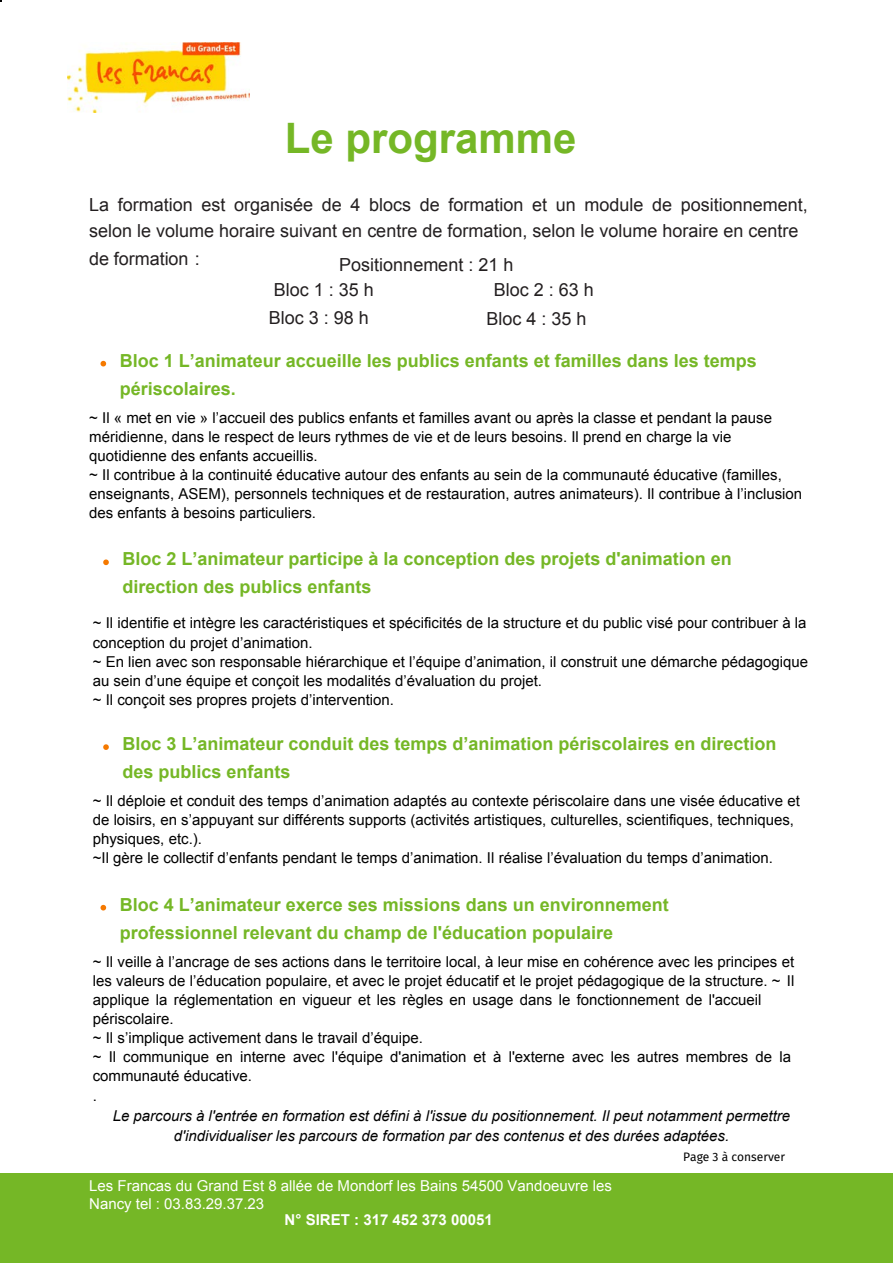
<style>
.page{position:relative;width:893px;height:1264px;background:#fff}
.page>*{position:absolute;margin:0;border:0;box-sizing:border-box;transform-origin:0 0}
.t1{font:700 42px "Arial";color:#75b726}
.t2{font:700 18px/28px "Arial";color:#75b726}
.t3{font:18px/24.6px "Arial";color:#231f20}
.t4{font:15px/19px "Arial";color:#000}
.t5{font:italic 15px/20.2px "Arial";color:#000;text-align:center}
.t6{font:15px/18px "Arial";color:#fff}
.t7{font:700 15px "Arial";color:#fff}
.t8{font:12px "Fira Sans";color:#000}
</style>
<div class="page">
<svg style="left:100px;top:361px;width:6px;height:5px"></svg>
<div style="left:0;top:1173px;width:892px;height:89px;background:#75b726"></div>
<svg style="left:103px;top:559px;width:6px;height:6px"></svg>
<svg style="left:103px;top:744px;width:6px;height:6px"></svg>
<svg style="left:100px;top:904px;width:6px;height:6px"></svg>
<img style="left:68px;top:43px;width:182px;height:69px">
<h1 class="t1" style="left:285px;top:111px;width:293px">Le programme</h1>
<p class="t3" style="left:89px;top:192px;width:720px;line-height:25.8px">La formation est organisée de 4 blocs de formation et un module de positionnement, selon le volume horaire suivant en centre de formation, selon le volume horaire en centre</p>
<p class="t3" style="left:89px;top:247px;width:112px">de formation :</p>
<p class="t3" style="left:274px;top:252px;width:241px;text-indent:65px">Positionnement : 21 h<br>Bloc 1 : 35 h</p>
<p class="t3" style="left:269px;top:305px;width:101px">Bloc 3 : 98 h</p>
<p class="t3" style="left:486px;top:275px;width:109px;line-height:29.1px;text-align:center">Bloc 2 : 63 h<br>Bloc 4 : 35 h</p>
<p class="t2" style="left:120px;top:347px;width:638px">Bloc 1 L’animateur accueille les publics enfants et familles dans les temps périscolaires.</p>
<p class="t4" style="left:89px;top:408px;width:714px">~ Il « met en vie » l’accueil des publics enfants et familles avant ou après la classe et pendant la pause méridienne, dans le respect de leurs rythmes de vie et de leurs besoins. Il prend en charge la vie quotidienne des enfants accueillis.<br>~ Il contribue à la continuité éducative autour des enfants au sein de la communauté éducative (familles, enseignants, ASEM), personnels techniques et de restauration, autres animateurs). Il contribue à l’inclusion des enfants à besoins particuliers.</p>
<p class="t2" style="left:122px;top:545px;width:610px">Bloc 2 L’animateur participe à la conception des projets d'animation en direction des publics enfants</p>
<p class="t4" style="left:93px;top:614px;width:717px">~ Il identifie et intègre les caractéristiques et spécificités de la structure et du public visé pour contribuer à la conception du projet d’animation.<br>~ En lien avec son responsable hiérarchique et l’équipe d’animation, il construit une démarche pédagogique au sein d’une équipe et conçoit les modalités d’évaluation du projet.<br>~ Il conçoit ses propres projets d’intervention.</p>
<p class="t2" style="left:122px;top:730px;width:655px">Bloc 3 L’animateur conduit des temps d’animation périscolaires en direction des publics enfants</p>
<p class="t4" style="left:93px;top:791px;width:708px">~ Il déploie et conduit des temps d’animation adaptés au contexte périscolaire dans une visée éducative et de loisirs, en s’appuyant sur différents supports (activités artistiques, culturelles, scientifiques, techniques, physiques, etc.).<br>~Il gère le collectif d’enfants pendant le temps d’animation. Il réalise l’évaluation du temps d’animation.</p>
<p class="t2" style="left:120px;top:890px;width:550px">Bloc 4 L’animateur exerce ses missions dans un environnement professionnel relevant du champ de l'éducation populaire</p>
<p class="t4" style="left:93px;top:952px;width:703px">~ Il veille à l’ancrage de ses actions dans le territoire local, à leur mise en cohérence avec les principes et les valeurs de l’éducation populaire, et avec le projet éducatif et le projet pédagogique de la structure. ~ Il applique la réglementation en vigueur et les règles en usage dans le fonctionnement de l'accueil périscolaire.<br>~ Il s’implique activement dans le travail d’équipe.<br>~ Il communique en interne avec l'équipe d'animation et à l'externe avec les autres membres de la communauté éducative.<br>.</p>
<p class="t5" style="left:113px;top:1105px;width:679px">Le parcours à l'entrée en formation est défini à l'issue du positionnement. Il peut notamment permettre d'individualiser les parcours de formation par des contenus et des durées adaptées.</p>
<p class="t6" style="left:89px;top:1176px;width:524px">Les Francas du Grand Est 8 allée de Mondorf les Bains 54500 Vandoeuvre les<br>Nancy tel : 03.83.29.37.23</p>
<p class="t7" style="left:284px;top:1210px;width:210px">N° SIRET : 317 452 373 00051</p>
<p class="t8" style="left:683px;top:1149px;width:103px">Page 3 à conserver</p>
</div>
